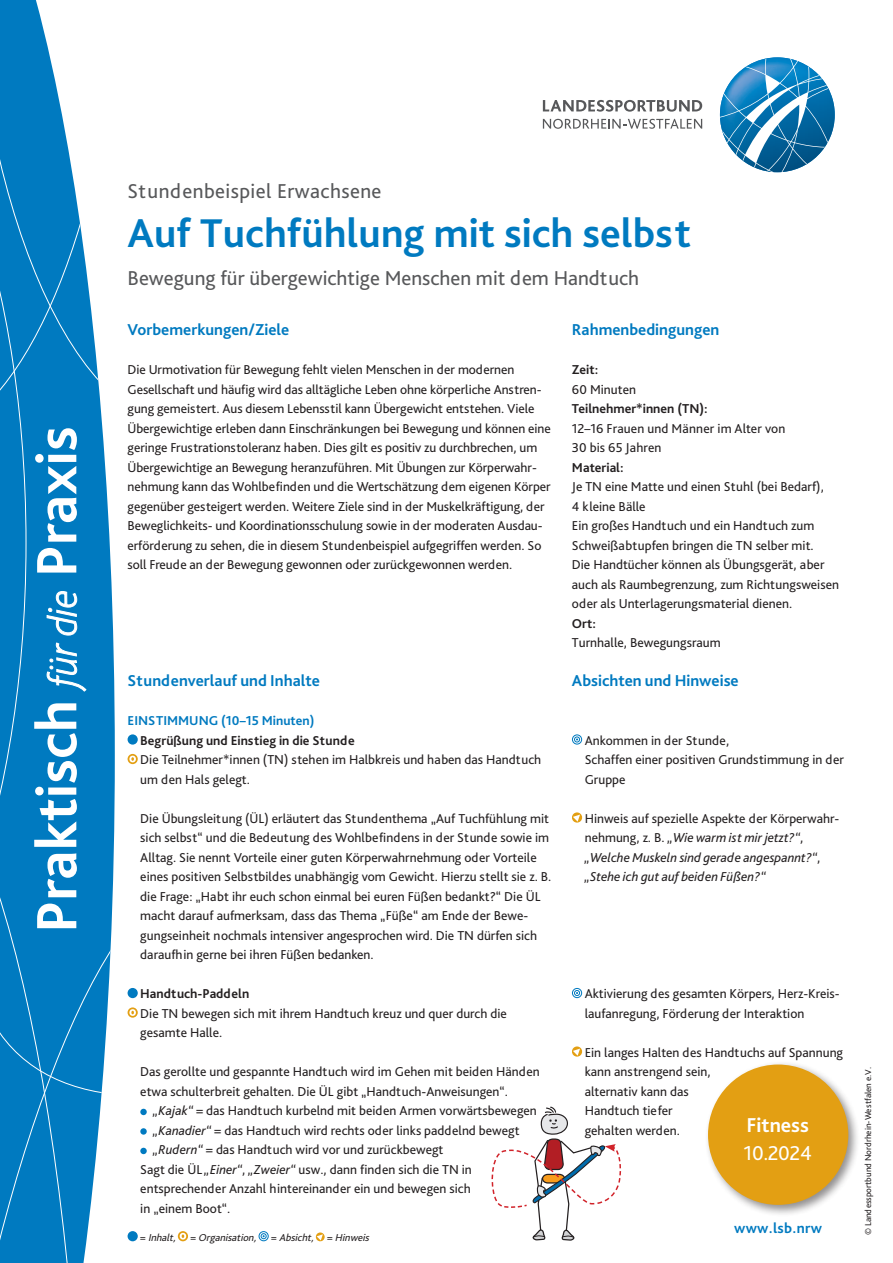
<style>
.page{position:relative;width:893px;height:1263px;background:#fff}
.page>*{position:absolute;margin:0;border:0;box-sizing:border-box;transform-origin:0 0}
.t1{font:700 42px "Bliss Pro";color:#007ac0}
.t2{font:21px "Bliss Pro";color:#57585a}
.t3{font:21px "Bliss Pro";letter-spacing:.02em;color:#57585a}
.t4{font:700 21px "Bliss Pro";color:#fff}
.t5{font:21px "Bliss Pro";letter-spacing:-.02em;color:#fff}
.t6{font:700 16.5px "Bliss Pro";color:#007ac0}
.t7{font:700 15px "Bliss Pro";letter-spacing:.02em;color:#007ac0}
.t8{font:13.5px/19.5px "Bliss Pro";color:#231f20}
.t9{font:italic 13.5px/19.5px "Bliss Pro";color:#231f20}
.t10{font:700 13.5px "Bliss Pro";color:#231f20}
.t11{font:700 13.5px "Bliss Pro";color:#007ac0}
.t12{font:italic 10.5px "Bliss Pro";color:#231f20}
.t13{font:9px "Bliss Pro";color:#231f20}
.s1{font-style:italic}
.s2{font-style:normal}
</style>
<div class="page">
<div style="left:128px;top:734px;width:10px;height:11px;background:#007ac0;border-radius:50%"></div>
<svg style="left:128px;top:754px;width:10px;height:10px"></svg>
<svg style="left:129px;top:756px;width:7px;height:6px"></svg>
<div style="left:128px;top:988px;width:10px;height:10px;background:#007ac0;border-radius:50%"></div>
<svg style="left:128px;top:1007px;width:10px;height:11px"></svg>
<svg style="left:129px;top:1009px;width:7px;height:7px"></svg>
<div style="left:140px;top:1109px;width:7px;height:6px;background:#007ac0;border-radius:50%"></div>
<svg style="left:140px;top:1128px;width:7px;height:7px"></svg>
<div style="left:140px;top:1148px;width:7px;height:6px;background:#007ac0;border-radius:50%"></div>
<svg style="left:572px;top:734px;width:10px;height:11px"></svg>
<svg style="left:572px;top:812px;width:11px;height:11px"></svg>
<svg style="left:572px;top:988px;width:10px;height:10px"></svg>
<svg style="left:572px;top:1046px;width:11px;height:11px"></svg>
<div style="left:704px;top:1060px;width:157px;height:157px;background:#231f20;opacity:.5"></div>
<div style="left:709px;top:1066px;width:138px;height:138px;background:#e39f13;border-radius:50%"></div>
<div style="left:128px;top:1231px;width:10px;height:10px;background:#007ac0;border-radius:50%"></div>
<svg style="left:178px;top:1231px;width:10px;height:10px"></svg>
<svg style="left:180px;top:1233px;width:6px;height:6px"></svg>
<svg style="left:259px;top:1231px;width:10px;height:10px"></svg>
<svg style="left:315px;top:1232px;width:10px;height:10px"></svg>
<svg style="left:0;top:0;width:41px;height:18px"></svg>
<svg style="left:86px;top:1096px;width:16px;height:148px"></svg>
<div style="left:0;top:1096px;width:86px;height:167px;background:#007ac0"></div>
<svg style="left:0;top:18px;width:115px;height:1078px"></svg>
<svg style="left:543px;top:100px;width:159px;height:12px"></svg>
<svg style="left:543px;top:119px;width:159px;height:10px"></svg>
<svg style="left:720px;top:57px;width:113px;height:115px"></svg>
<svg style="left:491px;top:1106px;width:130px;height:135px"></svg>
<h2 class="t3" style="left:128px;top:178px;width:255px">Stundenbeispiel Erwachsene</h2>
<h1 class="t1" style="left:128px;top:207px;width:565px">Auf Tuchfühlung mit sich selbst</h1>
<h2 class="t2" style="left:128px;top:265px;width:513px">Bewegung für übergewichtige Menschen mit dem Handtuch</h2>
<p class="t6" style="left:128px;top:319px;width:163px">Vorbemerkungen/Ziele</p>
<p class="t8" style="left:128px;top:359px;width:425px">Die Urmotivation für Bewegung fehlt vielen Menschen in der modernen Gesellschaft und häufig wird das alltägliche Leben ohne körperliche Anstren&shy;gung gemeistert. Aus diesem Lebensstil kann Übergewicht entstehen. Viele Übergewichtige erleben dann Einschränkungen bei Bewegung und können eine geringe Frustrationstoleranz haben. Dies gilt es positiv zu durchbrechen, um Übergewichtige an Bewegung heranzuführen. Mit Übungen zur Körperwahr&shy;nehmung kann das Wohlbefinden und die Wertschätzung dem eigenen Körper gegenüber gesteigert werden. Weitere Ziele sind in der Muskelkräftigung, der Beweglichkeits- und Koordinationsschulung sowie in der moderaten Ausdau&shy;erförderung zu sehen, die in diesem Stundenbeispiel aufgegriffen werden. So soll Freude an der Bewegung gewonnen oder zurückgewonnen werden.</p>
<p class="t6" style="left:128px;top:670px;width:194px">Stundenverlauf und Inhalte</p>
<p class="t11" style="left:128px;top:712px;width:188px">EINSTIMMUNG (10–15 Minuten)</p>
<p class="t10" style="left:140px;top:732px;width:216px">Begrüßung und Einstieg in die Stunde</p>
<p class="t8" style="left:140px;top:749px;width:402px">Die Teilnehmer*innen (TN) stehen im Halbkreis und haben das Handtuch um den Hals gelegt.</p>
<p class="t8" style="left:140px;top:808px;width:413px">Die Übungsleitung (ÜL) erläutert das Stundenthema „Auf Tuchfühlung mit sich selbst“ und die Bedeutung des Wohlbefindens in der Stunde sowie im Alltag. Sie nennt Vorteile einer guten Körperwahrnehmung oder Vorteile eines positiven Selbstbildes unabhängig vom Gewicht. Hierzu stellt sie z. B. die Frage: „Habt ihr euch schon einmal bei euren Füßen bedankt?“ Die ÜL macht darauf aufmerksam, dass das Thema „Füße“ am Ende der Bewe&shy;gungseinheit nochmals intensiver angesprochen wird. Die TN dürfen sich daraufhin gerne bei ihren Füßen bedanken.</p>
<p class="t10" style="left:140px;top:985px;width:110px">Handtuch-Paddeln</p>
<p class="t8" style="left:140px;top:1003px;width:368px">Die TN bewegen sich mit ihrem Handtuch kreuz und quer durch die gesamte Halle.</p>
<p class="t8" style="left:140px;top:1061px;width:401px">Das gerollte und gespannte Handtuch wird im Gehen mit beiden Händen etwa schulterbreit gehalten. Die ÜL gibt „Handtuch-Anweisungen“.</p>
<p class="t8" style="left:153px;top:1100px;width:385px"><span class="s1">„Kajak“</span> = das Handtuch kurbelnd mit beiden Armen vorwärtsbewegen</p>
<p class="t8" style="left:153px;top:1120px;width:368px"><span class="s1">„Kanadier“</span> = das Handtuch wird rechts oder links paddelnd bewegt</p>
<p class="t8" style="left:153px;top:1139px;width:292px"><span class="s1">„Rudern“</span> = das Handtuch wird vor und zurückbewegt</p>
<p class="t8" style="left:140px;top:1159px;width:333px">Sagt die ÜL <span class="s1">„Einer“</span>, <span class="s1">„Zweier“</span> usw., dann finden sich die TN in</p>
<p class="t8" style="left:140px;top:1178px;width:332px">entsprechender Anzahl hintereinander ein und bewegen sich</p>
<p class="t8" style="left:140px;top:1198px;width:92px">in „einem Boot“.</p>
<p class="t12" style="left:140px;top:1231px;width:233px"><span class="s2">=</span> Inhalt, <span class="s2">=</span> Organisation, <span class="s2">=</span> Absicht, <span class="s2">=</span> Hinweis</p>
<p class="t6" style="left:572px;top:319px;width:149px">Rahmenbedingungen</p>
<p class="t10" style="left:572px;top:361px;width:28px">Zeit:</p>
<p class="t8" style="left:572px;top:379px;width:66px">60 Minuten</p>
<p class="t10" style="left:572px;top:400px;width:137px">Teilnehmer*innen (TN):</p>
<p class="t8" style="left:572px;top:418px;width:215px">12–16 Frauen und Männer im Alter von<br>30 bis 65 Jahren</p>
<p class="t10" style="left:572px;top:459px;width:53px">Material:</p>
<p class="t8" style="left:572px;top:476px;width:269px">Je TN eine Matte und einen Stuhl (bei Bedarf),<br>4 kleine Bälle<br>Ein großes Handtuch und ein Handtuch zum Schweißabtupfen bringen die TN selber mit.<br>Die Handtücher können als Übungsgerät, aber auch als Raumbegrenzung, zum Richtungsweisen oder als Unterlagerungsmaterial dienen.</p>
<p class="t10" style="left:572px;top:615px;width:26px">Ort:</p>
<p class="t8" style="left:572px;top:632px;width:150px">Turnhalle, Bewegungsraum</p>
<p class="t6" style="left:572px;top:670px;width:168px">Absichten und Hinweise</p>
<p class="t8" style="left:585px;top:730px;width:261px">Ankommen in der Stunde,<br>Schaffen einer positiven Grundstimmung in der<br>Gruppe</p>
<p class="t9" style="left:585px;top:808px;width:256px"><span class="s2">Hinweis auf spezielle Aspekte der Körperwahr&shy;nehmung, z. B.</span> „Wie warm ist mir jetzt?“<span class="s2">, </span>„Welche Muskeln sind gerade angespannt?“<span class="s2">, </span>„Stehe ich gut auf beiden Füßen?“</p>
<p class="t8" style="left:585px;top:983px;width:256px">Aktivierung des gesamten Körpers, Herz-Kreis&shy;laufanregung, Förderung der Interaktion</p>
<p class="t8" style="left:585px;top:1042px;width:260px">Ein langes Halten des Handtuchs auf Spannung kann anstrengend sein,<br>alternativ kann das<br>Handtuch tiefer<br>gehalten werden.</p>
<h2 class="t4" style="left:746px;top:1112px;width:64px">Fitness</h2>
<h2 class="t5" style="left:744px;top:1140px;width:70px">10.2024</h2>
<p class="t7" style="left:734px;top:1219px;width:89px">www.lsb.nrw</p>
<p class="t13" style="left:863px;top:1235px;width:170px;rotate:-90deg">© Landessportbund Nordrhein-Westfalen e.V.</p>
</div>
